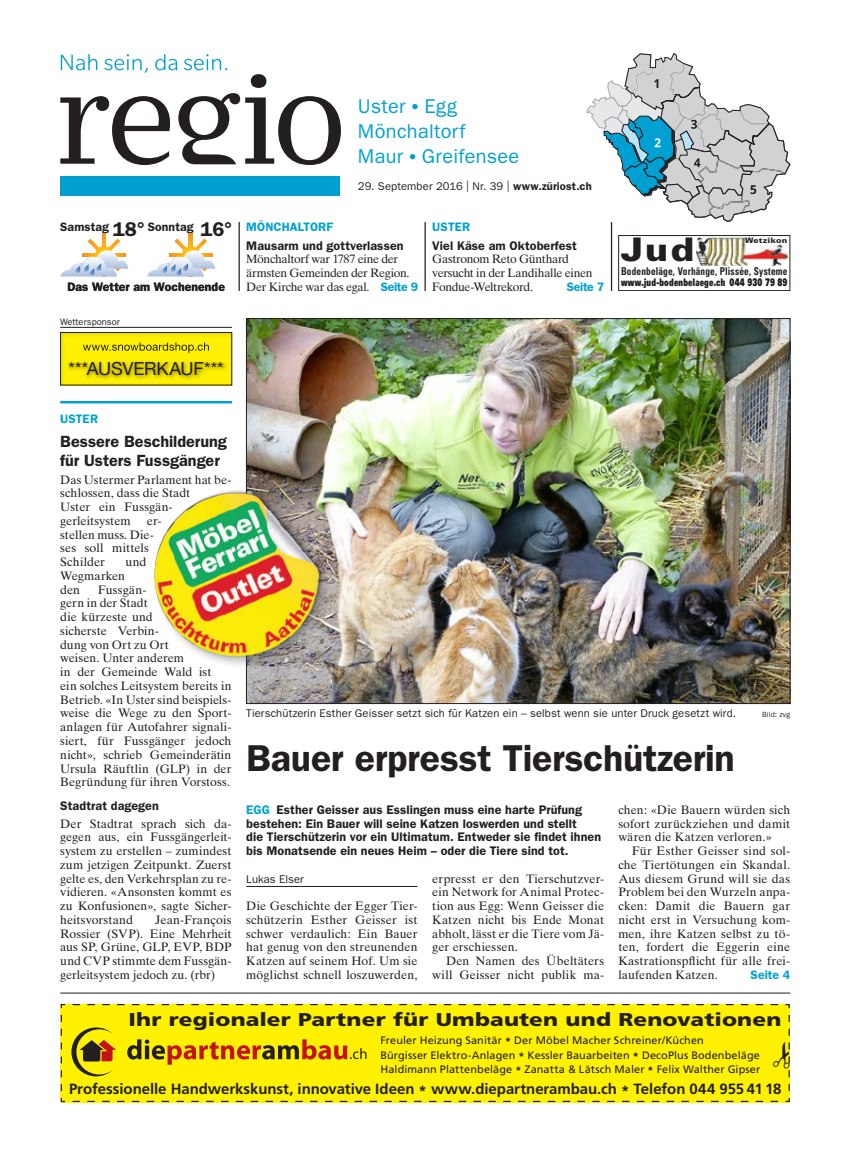
<style>
.page{position:relative;width:854px;height:1156px;background:#fff}
.page>*{position:absolute;margin:0;border:0;box-sizing:border-box;transform-origin:0 0}
.t1{font:600 37.5px "ITC Franklin Gothic Std";letter-spacing:-.01em;color:#231f20}
.t2{font:900 32.5px "Univers LT Std";color:#231f20;scale:1.1 1}
.t3{font:20px/25px "ITC Franklin Gothic Std";letter-spacing:.015em;color:#00a1d2}
.t4{font:600 20px "ITC Franklin Gothic Std";color:#231f20}
.t5{font:900 18.5px "Lhlnfd Frutiger LT Pro";letter-spacing:.01em;color:#231f20;scale:1.21 1}
.t6{font:18.12px "Lqmnhl Helvetica Neue LT Pro";letter-spacing:-.01em;color:#231f20}
.t7{font:600 16.25px/18.8px "ITC Franklin Gothic Std";color:#231f20}
.t8{font:700 14.88px "Lxjqhs Frutiger LT Pro";letter-spacing:-.005em;color:#231f20}
.t9{font:600 12.5px/13.8px "ITC Franklin Gothic Std";letter-spacing:.005em;color:#231f20}
.t10{font:12.25px/13.8px "Times Ten LT Std";letter-spacing:.005em;color:#231f20;text-align:justify}
.t11{font:600 12.25px "ITC Franklin Gothic Std";letter-spacing:.005em;color:#231f20}
.t12{font:600 12.25px "ITC Franklin Gothic Std";letter-spacing:.01em;color:#00a1d2}
.t13{font:12.12px/13.8px "Times Ten LT Std";letter-spacing:-.03em;color:#231f20}
.t14{font:11.25px "ITC Franklin Gothic Std";letter-spacing:.01em;color:#231f20}
.t15{font:10.75px/14.5px "Msvfxl Frutiger LT Pro";letter-spacing:.01em;color:#231f20}
.t16{font:700 condensed 10.75px "Univers LT Std";letter-spacing:.015em;color:#231f20;scale:.87 1}
.t17{font:10.5px "Univers LT Std X Black";letter-spacing:.03em;color:#231f20;scale:.67 1}
.t18{font:9.38px "ITC Franklin Gothic Std";color:#231f20}
.t19{font:7.5px "ITC Franklin Gothic Std";letter-spacing:.02em;color:#231f20}
.t20{font:900 7.5px "Univers LT Std";letter-spacing:.025em;color:#231f20;scale:1.1 1}
.s1{font-weight:600}
.s2{font-size:20px}
.s3{font-family:"ITC Franklin Gothic Std";font-weight:600;font-size:12.25px;color:#00a1d2}
.s4{color:#00a1d2}
.s5{font-family:"Lxjqhs Frutiger LT Pro";font-weight:700}
</style>
<div class="page">
<hr style="left:60px;top:327px;width:172px;height:1px;background:#231f20">
<hr style="left:60px;top:401px;width:172px;height:2px;background:#00a1d2">
<div style="left:60px;top:1004px;width:730px;height:98px;background:#fff101"></div>
<svg style="left:127px;top:1039px;width:240px;height:25px;background:#d8aa09"></svg>
<svg style="left:71px;top:1027px;width:45px;height:49px;background:#baa00c"></svg>
<hr style="left:60px;top:992px;width:730px;height:1px;background:#231f20">
<div style="left:60px;top:176px;width:280px;height:20px;background:#00a1d2"></div>
<hr style="left:239px;top:222px;width:1px;height:69px;background:#231f20">
<hr style="left:424px;top:222px;width:2px;height:69px;background:#231f20">
<hr style="left:611px;top:222px;width:1px;height:69px;background:#231f20">
<svg style="left:412px;top:104px;width:6px;height:5px"></svg>
<svg style="left:410px;top:154px;width:5px;height:5px"></svg>
<svg style="left:587px;top:53px;width:203px;height:168px"></svg>
<svg style="left:60px;top:54px;width:281px;height:111px"></svg>
<hr style="left:246px;top:885px;width:172px;height:1px;background:#231f20">
<img style="left:248px;top:320px;width:540px;height:381px">
<div style="left:618px;top:235px;width:172px;height:56px;border:1px solid #231f20"></div>
<img style="left:696px;top:238px;width:91px;height:28px">
<img style="left:62px;top:334px;width:168px;height:49px">
<img style="left:83px;top:342px;width:126px;height:11px">
<div style="left:60px;top:332px;width:172px;height:53px;border:1px solid #231f20"></div>
<div style="left:152px;top:487px;width:181px;height:182px;background:#231f20;opacity:.3"></div>
<img style="left:154px;top:489px;width:168px;height:168px">
<svg style="left:60px;top:234px;width:68px;height:42px"></svg>
<svg style="left:147px;top:234px;width:68px;height:42px"></svg>
<svg style="left:773px;top:1011px;width:17px;height:79px"></svg>
<h3 class="t3" style="left:358px;top:94px;width:163px">Uster Egg<br>Mönchaltorf<br>Maur Greifensee</h3>
<p class="t14" style="left:358px;top:179px;width:235px">29. September 2016 | Nr. 39 | <span class="s1">www.züriost.ch</span></p>
<p class="t11" style="left:60px;top:219px;width:135px">Samstag <span class="s2">18</span> Sonntag</p>
<h3 class="t4" style="left:137px;top:217px;width:10px">°</h3>
<h3 class="t4" style="left:200px;top:217px;width:33px">16°</h3>
<p class="t12" style="left:246px;top:219px;width:88px">MÖNCHALTORF</p>
<p class="t9" style="left:246px;top:238px;width:159px">Mausarm und gottverlassen</p>
<p class="t13" style="left:246px;top:252px;width:165px">Mönchaltorf war 1787 eine der ärmsten Gemeinden der Region.</p>
<p class="t11" style="left:67px;top:279px;width:159px">Das Wetter am Wochenende</p>
<p class="t13" style="left:246px;top:280px;width:173px">Der Kirche war das egal. <span class="s3">Seite 9</span></p>
<p class="t18" style="left:60px;top:316px;width:61px">Wettersponsor</p>
<h3 class="t6" style="left:69px;top:357px;width:157px">***AUSVERKAUF***</h3>
<p class="t12" style="left:432px;top:219px;width:39px">USTER</p>
<p class="t9" style="left:432px;top:238px;width:146px">Viel Käse am Oktoberfest</p>
<p class="t13" style="left:432px;top:252px;width:162px">Gastronom Reto Günthard versucht in der Landihalle einen<br>Fondue-Weltrekord.</p>
<p class="t12" style="left:567px;top:279px;width:39px">Seite 7</p>
<p class="t12" style="left:60px;top:411px;width:39px">USTER</p>
<h3 class="t7" style="left:60px;top:432px;width:168px">Bessere Beschilderung für Usters Fussgänger</h3>
<p class="t10" style="left:60px;top:472px;width:173px;text-align:left">Das Ustermer Parlament hat be&shy;schlossen, dass die Stadt<br>Uster ein Fussgän&shy;gerleitsystem</p>
<p class="t10" style="left:60px;top:513px;width:103px;text-align:left;text-indent:87px">er&shy;stellen muss. Die&shy;ses soll mittels<br>Schilder</p>
<p class="t10" style="left:126px;top:555px;width:22px">und</p>
<p class="t20" style="left:745px;top:236px;width:40px">Wetzikon</p>
<h2 class="t2" style="left:621px;top:229px;width:69px">Jud</h2>
<p class="t16" style="left:621px;top:265px;width:193px">Bodenbeläge, Vorhänge, Plissée, Systeme</p>
<p class="t17" style="left:621px;top:276px;width:250px">www.jud-bodenbelaege.ch 044 930 79 89</p>
<p class="t10" style="left:60px;top:568px;width:66px">Wegmarken den</p>
<p class="t10" style="left:60px;top:582px;width:173px;text-align:left;text-indent:38px">Fussgän-<br>gern in der Stadt<br>die kürzeste und<br>sicherste Verbin-<br>dung von Ort zu Ort<br>weisen. Unter anderem<br>in der Gemeinde Wald ist<br>ein solches Leitsystem bereits in<br>Betrieb. «In Uster sind beispiels&shy;weise die Wege zu den Sport&shy;anlagen für Autofahrer signali&shy;siert, für Fussgänger jedoch nicht», schrieb Gemeinderätin<br>Ursula Räuftlin (GLP) in der<br>Begründung für ihren Vorstoss.</p>
<p class="t9" style="left:60px;top:798px;width:100px">Stadtrat dagegen</p>
<p class="t10" style="left:60px;top:816px;width:173px">Der Stadtrat sprach sich da&shy;gegen aus, ein Fussgängerleit&shy;system zu erstellen – zumindest zum jetzigen Zeitpunkt. Zuerst gelte es, den Verkehrsplan zu re&shy;vidieren. «Ansonsten kommt es zu Konfusionen», sagte Sicher&shy;heitsvorstand</p>
<p class="t14" style="left:246px;top:707px;width:491px">Tierschützerin Esther Geisser setzt sich für Katzen ein – selbst wenn sie unter Druck gesetzt wird.</p>
<p class="t19" style="left:762px;top:710px;width:30px">Bild: zvg</p>
<h1 class="t1" style="left:246px;top:735px;width:490px">Bauer erpresst Tierschützerin</h1>
<p class="t9" style="left:246px;top:802px;width:356px"><span class="s4">EGG</span> Esther Geisser aus Esslingen muss eine harte Prüfung bestehen: Ein Bauer will seine Katzen loswerden und stellt<br>die Tierschützerin vor ein Ultimatum. Entweder sie findet ihnen bis Monatsende ein neues Heim – oder die Tiere sind tot.</p>
<p class="t14" style="left:246px;top:872px;width:59px">Lukas Elser</p>
<p class="t10" style="left:246px;top:898px;width:173px">Die Geschichte der Egger Tier&shy;schützerin Esther Geisser ist schwer verdaulich: Ein Bauer hat genug von den streunenden Katzen auf seinem Hof. Um sie möglichst schnell loszuwerden,</p>
<p class="t10" style="left:618px;top:802px;width:173px">chen: «Die Bauern würden sich sofort zurückziehen und damit wären die Katzen verloren.»</p>
<p class="t10" style="left:618px;top:843px;width:173px;text-indent:14px">Für Esther Geisser sind sol&shy;che Tiertötungen ein Skandal.<br>Aus diesem Grund will sie das Problem bei den Wurzeln anpa&shy;cken: Damit die Bauern gar nicht erst in Versuchung kom&shy;men, ihre Katzen selbst zu tö&shy;ten, fordert die Eggerin eine Kastrationspflicht für alle frei&shy;laufenden Katzen.</p>
<p class="t10" style="left:432px;top:871px;width:173px">erpresst er den Tierschutzver&shy;ein Network for Animal Protec&shy;tion aus Egg: Wenn Geisser die Katzen nicht bis Ende Monat abholt, lässt er die Tiere vom Jä&shy;ger erschiessen.</p>
<p class="t10" style="left:432px;top:953px;width:173px;text-align:right">Den Namen des Übeltäters will Geisser nicht publik ma-</p>
<p class="t10" style="left:60px;top:912px;width:173px;text-indent:95px">Jean-François Rossier (SVP). Eine Mehrheit aus SP, Grüne, GLP, EVP, BDP und CVP stimmte dem Fussgän&shy;gerleitsystem jedoch zu. (rbr)</p>
<h3 class="t5" style="left:129px;top:1008px;width:541px">Ihr regionaler Partner für Umbauten und Renovationen</h3>
<p class="t15" style="left:380px;top:1032px;width:381px">Freuler Heizung Sanitär <span class="s5">*</span> Der Möbel Macher Schreiner/Küchen<br>Bürgisser Elektro-Anlagen <span class="s5">*</span> Kessler Bauarbeiten <span class="s5">*</span> DecoPlus Bodenbeläge<br>Haldimann Plattenbeläge <span class="s5">*</span> Zanatta &amp; Lätsch Maler <span class="s5">*</span> Felix Walther Gipser</p>
<p class="t8" style="left:69px;top:1079px;width:714px">Professionelle Handwerkskunst, innovative Ideen * www.diepartnerambau.ch * Telefon 044 955 41 18</p>
<p class="t12" style="left:751px;top:967px;width:41px">Seite 4</p>
</div>
